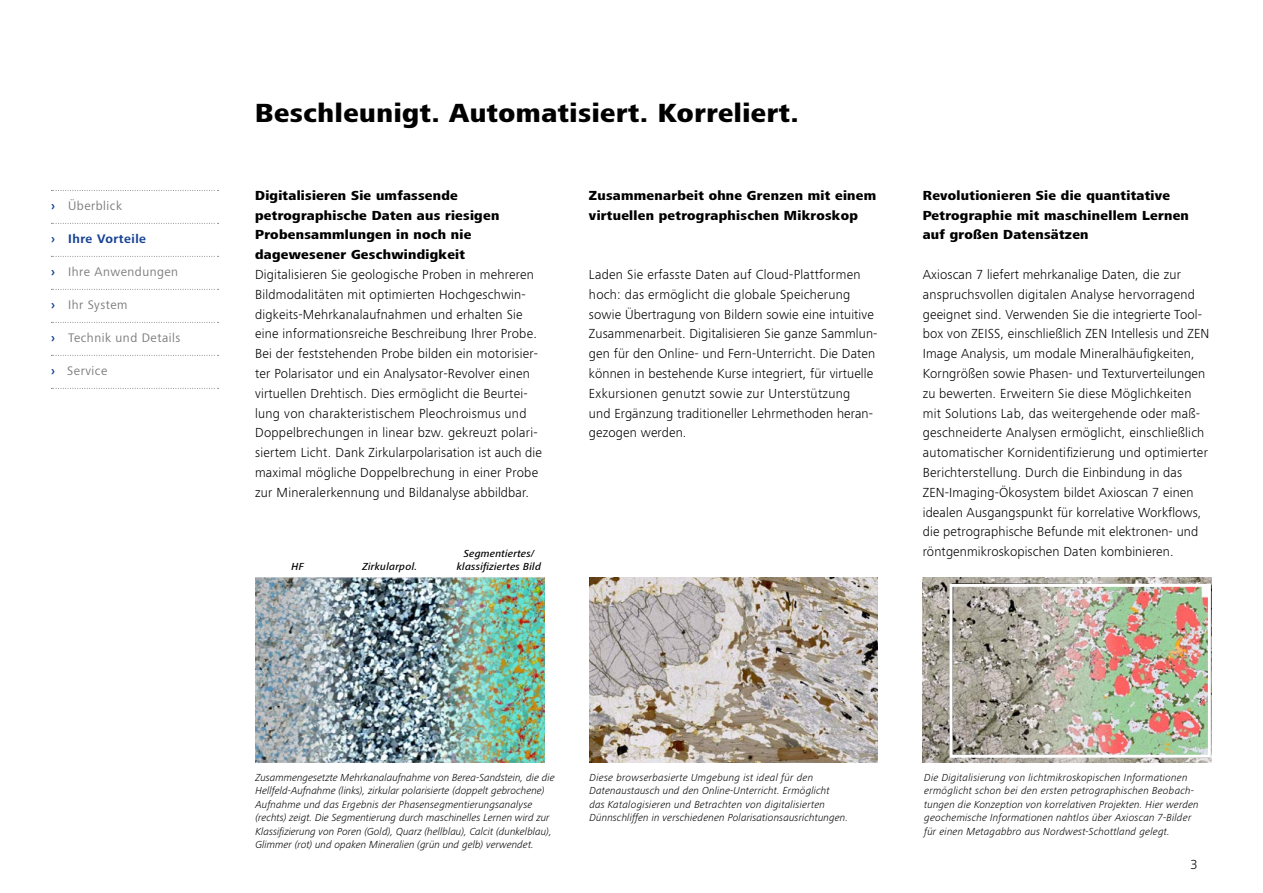
<style>
.page{position:relative;width:1263px;height:893px;background:#fff}
.page>*{position:absolute;margin:0;border:0;box-sizing:border-box;transform-origin:0 0}
.Headline_bold{font:800 27px "ZEISS Frutiger Next W1 G";letter-spacing:.02em;color:#000}
.Copy_Light{font:300 13.5px/19.8px "ZEISS Frutiger Next W1 G";letter-spacing:.01em;color:#000}
.Copy_Headline_bold{font:800 13.5px/19.8px "ZEISS Frutiger Next W1 G";letter-spacing:.02em;color:#000}
.t1{font:12.75px "ZEISS Frutiger Next W1 G";letter-spacing:.04em;color:#7c7b7b}
.t2{font:700 12.75px "ZEISS Frutiger Next W1 G";letter-spacing:.04em;color:#164194}
.Caption_Light_Italic{font:italic 300 10.5px/13.5px "ZEISS Frutiger Next W1 G";letter-spacing:.01em;color:#000}
.Caption_Light_Italic-2{font:10.5px "ZEISS Frutiger Next W1 G Med It";letter-spacing:.02em;color:#000}
.s1{font-weight:700;color:#164194}
</style>
<div class="page">
<img style="left:923px;top:577px;width:289px;height:186px">
<img style="left:255px;top:577px;width:289px;height:186px">
<div style="left:949px;top:584px;width:262px;height:174px;border:3px solid #fff"></div>
<img style="left:589px;top:577px;width:288px;height:186px">
<svg style="left:51px;top:190px;width:168px;height:1px"></svg>
<svg style="left:51px;top:223px;width:168px;height:1px"></svg>
<svg style="left:51px;top:256px;width:168px;height:1px"></svg>
<svg style="left:51px;top:289px;width:168px;height:1px"></svg>
<svg style="left:51px;top:322px;width:168px;height:1px"></svg>
<svg style="left:51px;top:355px;width:168px;height:1px"></svg>
<svg style="left:51px;top:388px;width:168px;height:1px"></svg>
<p class="t1" style="left:51px;top:197px;width:73px"><span class="s1">›</span> Überblick</p>
<p class="t2" style="left:51px;top:230px;width:97px">› Ihre Vorteile</p>
<p class="t1" style="left:51px;top:263px;width:129px"><span class="s1">›</span> Ihre Anwendungen</p>
<p class="t1" style="left:51px;top:296px;width:78px"><span class="s1">›</span> Ihr System</p>
<p class="t1" style="left:51px;top:329px;width:131px"><span class="s1">›</span> Technik und Details</p>
<p class="t1" style="left:51px;top:362px;width:58px"><span class="s1">›</span> Service</p>
<p class="Headline_bold" style="left:255px;top:93px;width:545px">Beschleunigt. Automatisiert. Korreliert.</p>
<p class="Copy_Headline_bold" style="left:255px;top:185px;width:246px">Digitalisieren Sie umfassende petrographische Daten aus riesigen</p>
<p class="Copy_Headline_bold" style="left:255px;top:224px;width:218px">Probensammlungen in noch nie dagewesener Geschwindigkeit</p>
<p class="Copy_Light" style="left:255px;top:264px;width:288px">Digitalisieren Sie geologische Proben in mehreren Bildmodalitäten mit optimierten Hochgeschwin&shy;digkeits-Mehrkanalaufnahmen und erhalten Sie eine informationsreiche Beschreibung Ihrer Probe.<br>Bei der feststehenden Probe bilden ein motorisier&shy;ter Polarisator und ein Analysator-Revolver einen virtuellen Drehtisch. Dies ermöglicht die Beurtei&shy;lung von charakteristischem Pleochroismus und Doppelbrechungen in linear bzw. gekreuzt polari&shy;siertem Licht. Dank Zirkularpolarisation ist auch die maximal mögliche Doppelbrechung in einer Probe zur Mineralerkennung und Bildanalyse abbildbar.</p>
<p class="Caption_Light_Italic-2" style="left:464px;top:546px;width:72px">Segmentiertes/</p>
<p class="Caption_Light_Italic-2" style="left:291px;top:559px;width:14px">HF</p>
<p class="Caption_Light_Italic-2" style="left:363px;top:559px;width:56px">Zirkularpol.</p>
<p class="Caption_Light_Italic-2" style="left:457px;top:559px;width:86px">klassifiziertes Bild</p>
<p class="Copy_Headline_bold" style="left:589px;top:185px;width:289px">Zusammenarbeit ohne Grenzen mit einem virtuellen petrographischen Mikroskop</p>
<p class="Copy_Light" style="left:589px;top:264px;width:290px">Laden Sie erfasste Daten auf Cloud-Plattformen hoch: das ermöglicht die globale Speicherung sowie Übertragung von Bildern sowie eine intuitive Zusammenarbeit. Digitalisieren Sie ganze Sammlun&shy;gen für den Online- und Fern-Unterricht. Die Daten können in bestehende Kurse integriert, für virtuelle Exkursionen genutzt sowie zur Unterstützung<br>und Ergänzung traditioneller Lehrmethoden heran&shy;gezogen werden.</p>
<p class="Copy_Headline_bold" style="left:923px;top:185px;width:268px">Revolutionieren Sie die quantitative<br>Petrographie mit maschinellem Lernen auf großen Datensätzen</p>
<p class="Copy_Light" style="left:923px;top:264px;width:288px">Axioscan 7 liefert mehrkanalige Daten, die zur anspruchsvollen digitalen Analyse hervorragend geeignet sind. Verwenden Sie die integrierte Tool&shy;box von ZEISS, einschließlich ZEN Intellesis und ZEN Image Analysis, um modale Mineralhäufigkeiten, Korngrößen sowie Phasen- und Texturverteilungen zu bewerten. Erweitern Sie diese Möglichkeiten mit Solutions Lab, das weitergehende oder maß&shy;geschneiderte Analysen ermöglicht, einschließlich automatischer Kornidentifizierung und optimierter Berichterstellung. Durch die Einbindung in das ZEN-Imaging-Ökosystem bildet Axioscan 7 einen idealen Ausgangspunkt für korrelative Workflows, die petrographische Befunde mit elektronen- und röntgenmikroskopischen Daten kombinieren.</p>
<p class="Caption_Light_Italic" style="left:255px;top:770px;width:301px">Zusammengesetzte Mehrkanalaufnahme von Berea-Sandstein, die die Hellfeld-Aufnahme (links), zirkular polarisierte (doppelt gebrochene)<br>Aufnahme und das Ergebnis der Phasensegmentierungsanalyse (rechts) zeigt. Die Segmentierung durch maschinelles Lernen wird zur Klassifizierung von Poren (Gold), Quarz (hellblau), Calcit (dunkelblau), Glimmer (rot) und opaken Mineralien (grün und gelb) verwendet.</p>
<p class="Caption_Light_Italic" style="left:589px;top:770px;width:260px">Diese browserbasierte Umgebung ist ideal für den Datenaustausch und den Online-Unterricht. Ermöglicht<br>das Katalogisieren und Betrachten von digitalisierten Dünnschliffen in verschiedenen Polarisationsausrichtungen.</p>
<p class="Caption_Light_Italic" style="left:924px;top:770px;width:276px">Die Digitalisierung von lichtmikroskopischen Informationen ermöglicht schon bei den ersten petrographischen Beobach&shy;tungen die Konzeption von korrelativen Projekten. Hier werden geochemische Informationen nahtlos über Axioscan 7-Bilder für einen Metagabbro aus Nordwest-Schottland gelegt.</p>
<p class="Copy_Light" style="left:1190px;top:854px;width:9px">3</p>
</div>
